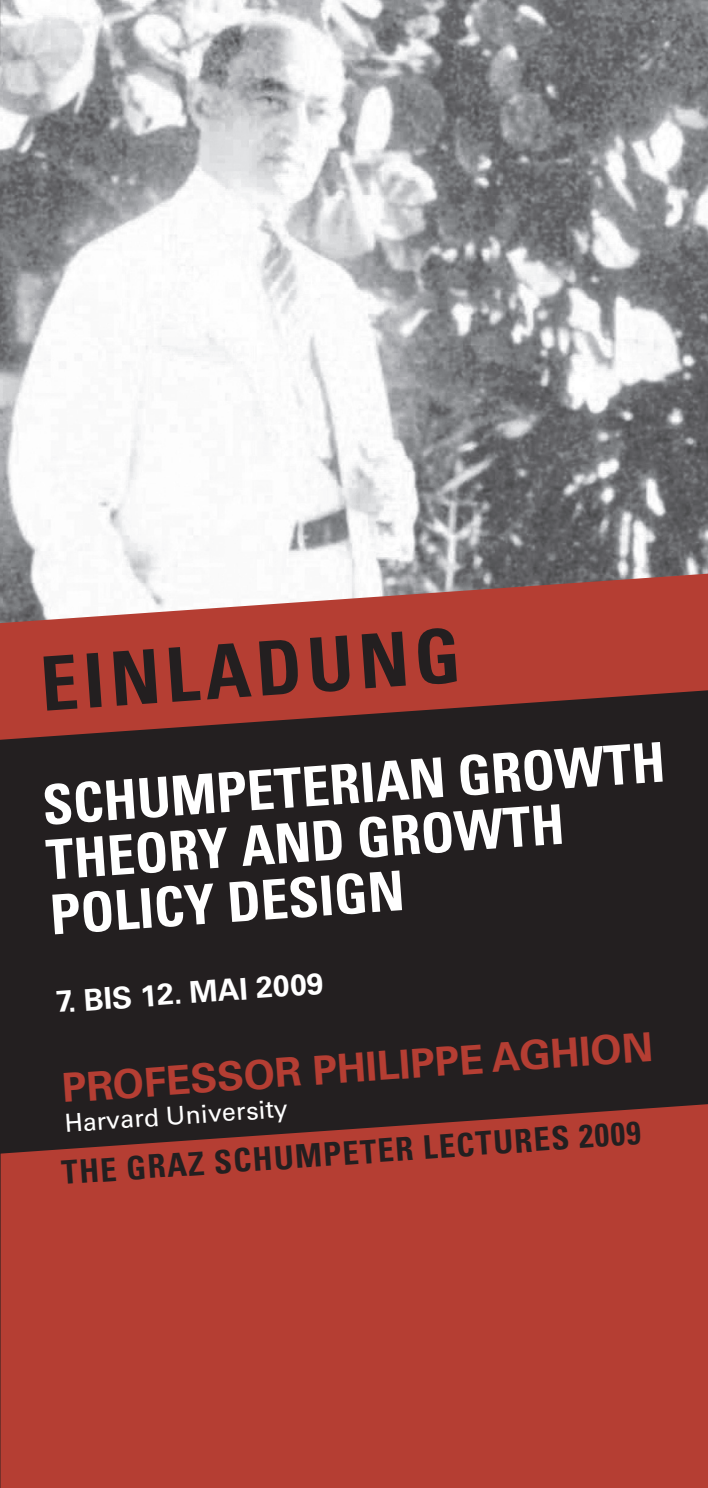
<style>
.page{position:relative;width:708px;height:1488px;background:#fff}
.page>*{position:absolute;margin:0;border:0;box-sizing:border-box;transform-origin:0 0}
.t1{font:700 condensed 75px "Univers LT Std";color:#231f20}
.t2{font:700 condensed 55px/55px "Univers LT Std";color:#fff}
.t3{font:700 40px "Univers LT Std";color:#b53e33}
.t4{font:700 condensed 32.5px "Univers LT Std";color:#231f20}
.t5{font:700 30px "Univers LT Std";color:#fff}
.t6{font:25px "Univers LT Std";color:#fff}
</style>
<div class="page">
<img style="left:0;top:0;width:707px;height:573px">
<hr style="left:0;top:0;width:1px;height:85px;background:#231f20">
<div style="left:0;top:682px;width:707px;height:739px;background:#231f20"></div>
<div style="left:1px;top:1104px;width:706px;height:383px;background:#b53e33"></div>
<hr style="left:0;top:1135px;width:1px;height:352px;background:#231f20">
<svg style="left:0;top:573px;width:707px;height:167px;fill:#b53e33"></svg>
<h1 class="t1" style="left:37px;top:638px;width:421px;rotate:-4deg">EINLADUNG</h1>
<p class="t2" style="left:358px;top:755px;width:240px;rotate:-4deg">ian Gr owth</p>
<p class="t2" style="left:41px;top:777px;width:72px;rotate:-4deg">Schumpeter</p>
<p class="t2" style="left:44px;top:832px;width:453px;text-indent:311px;rotate:-4deg">Gr owth<br>Pol icy Des ign</p>
<p class="t5" style="left:55px;top:984px;width:269px;rotate:-4deg">7. bis 12. Mai 2009</p>
<p class="t3" style="left:61px;top:1064px;width:593px;rotate:-4deg">Profess or Philipp e Aghion</p>
<p class="t6" style="left:64px;top:1108px;width:225px;rotate:-4deg">Harvard University</p>
<p class="t2" style="left:44px;top:832px;width:224px;rotate:-4deg">The ory and</p>
<p class="t4" style="left:60px;top:1153px;width:581px;rotate:-4deg">THE GRAZ SCHUMPETER LECTURES 2009</p>
</div>
